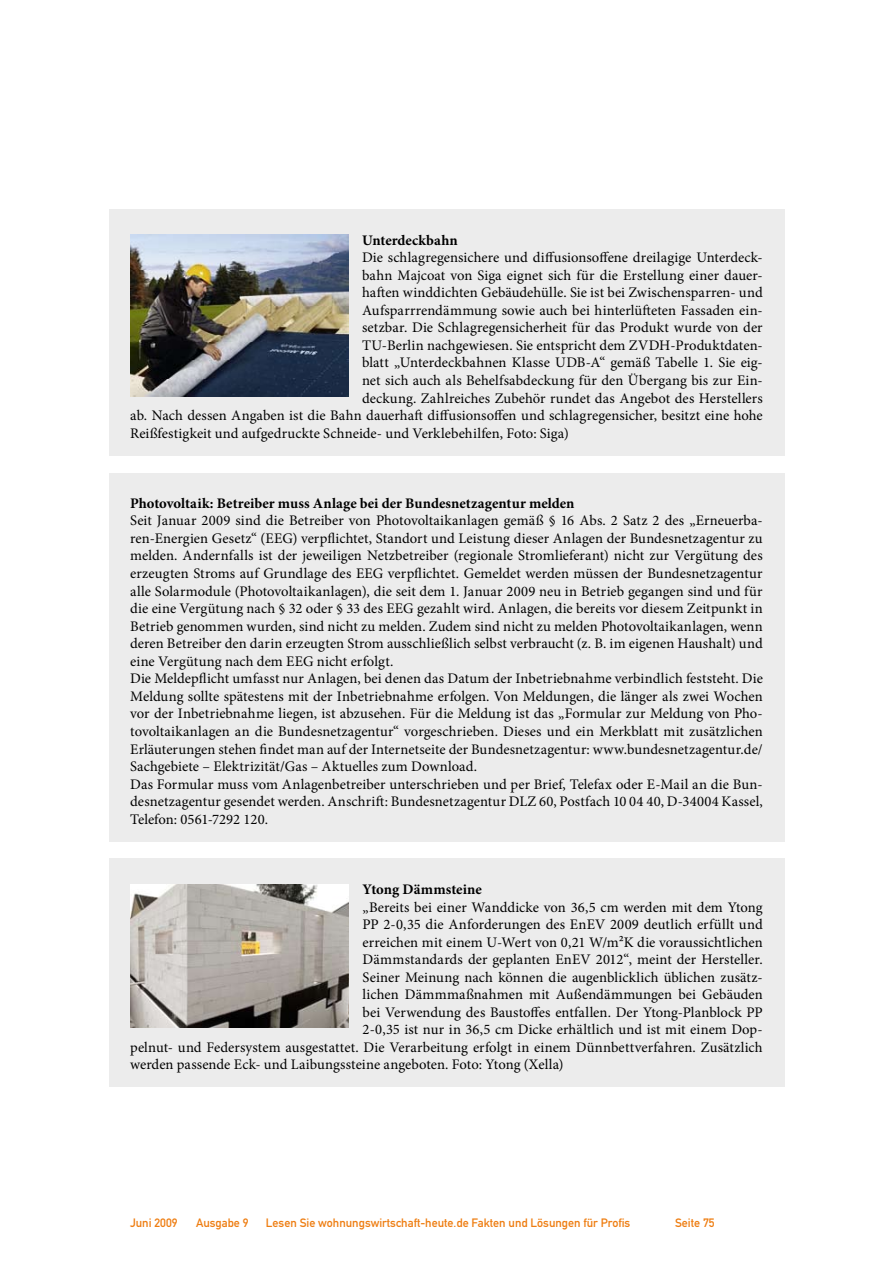
<style>
.page{position:relative;width:893px;height:1263px;background:#fff}
.page>*{position:absolute;margin:0;border:0;box-sizing:border-box;transform-origin:0 0}
.t1{font:14.7px/17.5px "Minion Pro";letter-spacing:.005em;color:#000}
.t2{font:700 14.7px "Minion Pro";color:#000}
.t3{font:12px "DIN Mittelschrift";color:#ee7d11}
</style>
<div class="page">
<div style="left:109px;top:859px;width:675px;height:228px;background:#ececec"></div>
<img style="left:130px;top:884px;width:218px;height:144px">
<div style="left:109px;top:473px;width:675px;height:368px;background:#ececec"></div>
<div style="left:109px;top:209px;width:675px;height:246px;background:#ececec"></div>
<img style="left:130px;top:234px;width:218px;height:163px">
<p class="t2" style="left:362px;top:229px;width:97px">Unterdeckbahn</p>
<p class="t1" style="left:362px;top:249px;width:402px">Die schlagregensichere und diffusionsoffene dreilagige Unterdeck-</p>
<p class="t1" style="left:362px;top:266px;width:402px">bahn Majcoat von Siga eignet sich für die Erstellung einer dauer-</p>
<p class="t1" style="left:362px;top:284px;width:402px">haften winddichten Gebäudehülle. Sie ist bei Zwischensparren- und</p>
<p class="t1" style="left:362px;top:301px;width:402px">Aufsparrrendämmung sowie auch bei hinterlüfteten Fassaden ein-</p>
<p class="t1" style="left:362px;top:319px;width:402px">setzbar. Die Schlagregensicherheit für das Produkt wurde von der</p>
<p class="t1" style="left:362px;top:336px;width:402px">TU-Berlin nachgewiesen. Sie entspricht dem ZVDH-Produktdaten-</p>
<p class="t1" style="left:362px;top:354px;width:402px">blatt „Unterdeckbahnen Klasse UDB-A“ gemäß Tabelle 1. Sie eig-</p>
<p class="t1" style="left:362px;top:372px;width:402px">net sich auch als Behelfsabdeckung für den Übergang bis zur Ein-</p>
<p class="t1" style="left:362px;top:389px;width:402px">deckung. Zahlreiches Zubehör rundet das Angebot des Herstellers</p>
<p class="t1" style="left:130px;top:407px;width:634px">ab. Nach dessen Angaben ist die Bahn dauerhaft diffusionsoffen und schlagregensicher, besitzt eine hohe</p>
<p class="t1" style="left:130px;top:424px;width:440px">Reißfestigkeit und aufgedruckte Schneide- und Verklebehilfen, Foto: Siga)</p>
<p class="t2" style="left:130px;top:493px;width:446px">Photovoltaik: Betreiber muss Anlage bei der Bundesnetzagentur melden</p>
<p class="t1" style="left:130px;top:512px;width:634px">Seit Januar 2009 sind die Betreiber von Photovoltaikanlagen gemäß § 16 Abs. 2 Satz 2 des „Erneuerba&shy;ren-Energien Gesetz“ (EEG) verpflichtet, Standort und Leistung dieser Anlagen der Bundesnetzagentur zu melden. Andernfalls ist der jeweiligen Netzbetreiber (regionale Stromlieferant) nicht zur Vergütung des erzeugten Stroms auf Grundlage des EEG verpflichtet. Gemeldet werden müssen der Bundesnetzagentur alle Solarmodule (Photovoltaikanlagen), die seit dem 1. Januar 2009 neu in Betrieb gegangen sind und für die eine Vergütung nach § 32 oder § 33 des EEG gezahlt wird. Anlagen, die bereits vor diesem Zeitpunkt in Betrieb genommen wurden, sind nicht zu melden. Zudem sind nicht zu melden Photovoltaikanlagen, wenn deren Betreiber den darin erzeugten Strom ausschließlich selbst verbraucht (z. B. im eigenen Haushalt) und eine Vergütung nach dem EEG nicht erfolgt.<br>Die Meldepflicht umfasst nur Anlagen, bei denen das Datum der Inbetriebnahme verbindlich feststeht. Die Meldung sollte spätestens mit der Inbetriebnahme erfolgen. Von Meldungen, die länger als zwei Wochen vor der Inbetriebnahme liegen, ist abzusehen. Für die Meldung ist das „Formular zur Meldung von Pho&shy;tovoltaikanlagen an die Bundesnetzagentur“ vorgeschrieben. Dieses und ein Merkblatt mit zusätzlichen Erläuterungen stehen findet man auf der Internetseite der Bundesnetzagentur: www.bundesnetzagentur.de/ Sachgebiete – Elektrizität/Gas – Aktuelles zum Download.<br>Das Formular muss vom Anlagenbetreiber unterschrieben und per Brief, Telefax oder E-Mail an die Bun&shy;desnetzagentur gesendet werden. Anschrift: Bundesnetzagentur DLZ 60, Postfach 10 04 40, D-34004 Kassel, Telefon: 0561-7292 120.</p>
<p class="t2" style="left:363px;top:879px;width:121px">Ytong Dämmsteine</p>
<p class="t1" style="left:363px;top:898px;width:402px">„Bereits bei einer Wanddicke von 36,5 cm werden mit dem Ytong</p>
<p class="t1" style="left:363px;top:916px;width:402px">PP 2-0,35 die Anforderungen des EnEV 2009 deutlich erfüllt und</p>
<p class="t1" style="left:363px;top:933px;width:402px">erreichen mit einem U-Wert von 0,21 W/m²K die voraussichtlichen</p>
<p class="t1" style="left:363px;top:951px;width:402px">Dämmstandards der geplanten EnEV 2012“, meint der Hersteller.</p>
<p class="t1" style="left:363px;top:968px;width:402px">Seiner Meinung nach können die augenblicklich üblichen zusätz-</p>
<p class="t1" style="left:363px;top:986px;width:402px">lichen Dämmmaßnahmen mit Außendämmungen bei Gebäuden</p>
<p class="t1" style="left:363px;top:1003px;width:402px">bei Verwendung des Baustoffes entfallen. Der Ytong-Planblock PP</p>
<p class="t1" style="left:363px;top:1021px;width:402px">2-0,35 ist nur in 36,5 cm Dicke erhältlich und ist mit einem Dop-</p>
<p class="t1" style="left:130px;top:1038px;width:634px">pelnut- und Federsystem ausgestattet. Die Verarbeitung erfolgt in einem Dünnbettverfahren. Zusätzlich</p>
<p class="t1" style="left:130px;top:1056px;width:435px">werden passende Eck- und Laibungssteine angeboten. Foto: Ytong (Xella)</p>
<p class="t3" style="left:130px;top:1216px;width:49px">Juni 2009</p>
<p class="t3" style="left:196px;top:1216px;width:54px">Ausgabe 9</p>
<p class="t3" style="left:266px;top:1216px;width:366px">Lesen Sie wohnungswirtschaft-heute.de Fakten und Lösungen für Profis</p>
<p class="t3" style="left:675px;top:1216px;width:41px">Seite 75</p>
</div>
